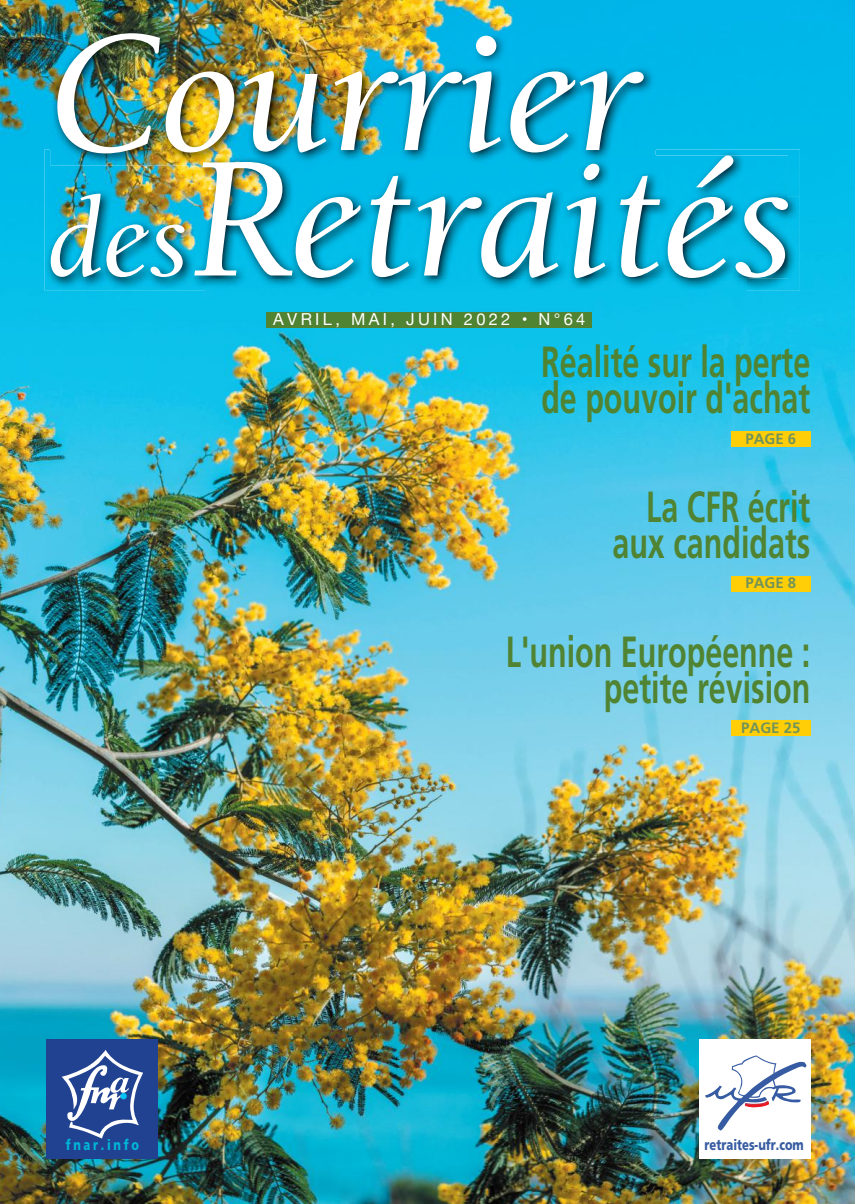
<style>
.page{position:relative;width:855px;height:1204px;background:#fff}
.page>*{position:absolute;margin:0;border:0;box-sizing:border-box;transform-origin:0 0}
.t1{font:178.5px "Berkeley Oldstyle IT Cby BT Med Ital";letter-spacing:.01em;color:#fff}
.t2{font:700 43.5px/36px "Frutiger LT Std";color:#508332;text-align:right;scale:.7 1}
.t3{font:16.5px "Helvetica Neue";letter-spacing:.2em;color:#fff}
.t4{font:700 15px "Frutiger LT Std";color:#719459}
.t5{font:900 14.85px "Frutiger LT Std";color:#385ca2;scale:.76 1}
.t6{font:900 14.85px "Frutiger LT Std";letter-spacing:.24em;color:#00b5d8;scale:.76 1}
.s1{font-size:115.95px}
</style>
<div class="page">
<img style="left:0;top:0;width:855px;height:1203px">
<img style="left:44px;top:149px;width:162px;height:141px">
<img style="left:656px;top:149px;width:144px;height:47px">
<img style="left:746px;top:196px;width:54px;height:94px">
<img style="left:206px;top:278px;width:540px;height:12px">
<img style="left:194px;top:166px;width:346px;height:112px">
<img style="left:540px;top:155px;width:248px;height:123px">
<img style="left:51px;top:27px;width:605px;height:139px">
<img style="left:194px;top:155px;width:462px;height:11px">
<div style="left:731px;top:431px;width:79px;height:15px;background:#ffce07"></div>
<div style="left:731px;top:576px;width:79px;height:15px;background:#ffce07"></div>
<div style="left:731px;top:720px;width:79px;height:15px;background:#ffce07"></div>
<div style="left:699px;top:1039px;width:111px;height:119px;background:#fff"></div>
<img style="left:705px;top:1055px;width:101px;height:75px">
<div style="left:267px;top:312px;width:325px;height:16px;background:#508332"></div>
<div style="left:476px;top:36px;width:20px;height:20px;background:#fff;border-radius:50%"></div>
<div style="left:47px;top:1039px;width:111px;height:119px;background:#214290"></div>
<svg style="left:62px;top:1050px;width:81px;height:88px"></svg>
<svg style="left:120px;top:1092px;width:7px;height:7px"></svg>
<svg style="left:0;top:1199px;width:5px;height:5px"></svg>
<h1 class="t1" style="left:51px;top:-14px;width:592px">Courrier</h1>
<h1 class="t1" style="left:51px;top:111px;width:749px"><span class="s1">des</span>Retraités</h1>
<p class="t3" style="left:273px;top:307px;width:314px">AVRIL, MAI, JUIN 2022 • N°64</p>
<p class="t2" style="left:541px;top:344px;width:386px;text-align:left">Réalité sur la perte de pouvoir d'achat</p>
<p class="t4" style="left:745px;top:429px;width:52px">PAGE 6</p>
<p class="t2" style="left:612px;top:489px;width:284px">La CFR écrit aux candidats</p>
<p class="t4" style="left:745px;top:574px;width:52px">PAGE 8</p>
<p class="t6" style="left:66px;top:1135px;width:98px">fnar.info</p>
<p class="t2" style="left:506px;top:633px;width:437px">L'union Européenne : petite révision</p>
<p class="t4" style="left:741px;top:718px;width:61px">PAGE 25</p>
<p class="t5" style="left:704px;top:1135px;width:132px">retraites-ufr.com</p>
</div>
